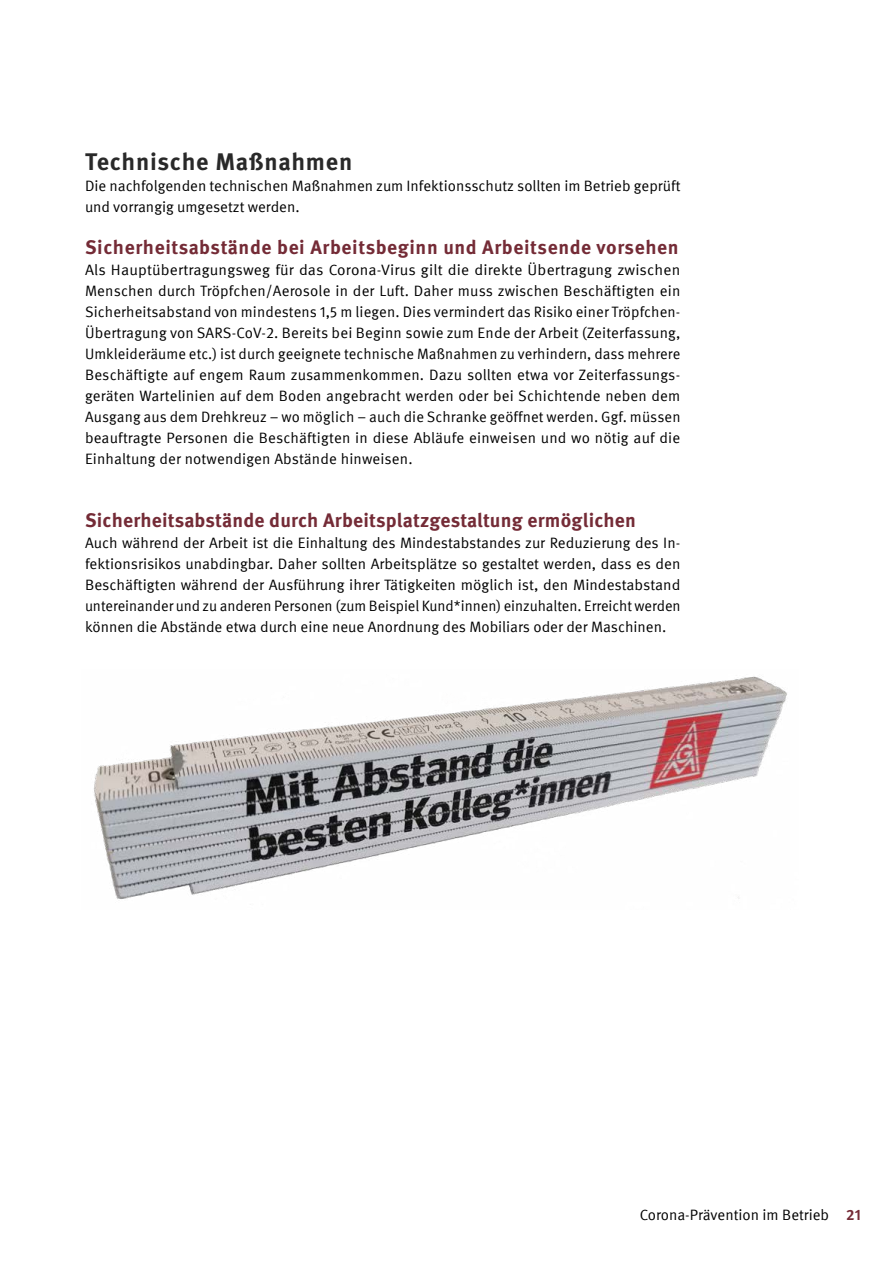
<style>
.page{position:relative;width:893px;height:1263px;background:#fff}
.page>*{position:absolute;margin:0;border:0;box-sizing:border-box;transform-origin:0 0}
.H2___Unterüberschrif{font:700 24px "Meta IGMT";letter-spacing:.03em;color:#292929}
.H3___Textblock_Übers{font:700 19.5px "Meta IGMT";letter-spacing:.03em;color:#742b36}
.H3___Textblock_Übers-2{font:700 19.5px "Meta IGMT";letter-spacing:.01em;color:#742b36}
.Fließtext{font:15px/21px "Meta IGM";color:#000;text-align:justify}
.s1{font-weight:700;color:#742b36}
</style>
<div class="page">
<img style="left:94px;top:676px;width:693px;height:223px">
<h2 class="H2___Unterüberschrif" style="left:85px;top:143px;width:269px">Technische Maßnahmen</h2>
<p class="Fließtext" style="left:85px;top:174px;width:597px">Die nachfolgenden technischen Maßnahmen zum Infektionsschutz sollten im Betrieb geprüft und vorrangig umgesetzt werden.</p>
<h3 class="H3___Textblock_Übers" style="left:85px;top:232px;width:595px">Sicherheitsabstände bei Arbeitsbeginn und Arbeitsende vorsehen</h3>
<p class="Fließtext" style="left:85px;top:258px;width:597px">Als Hauptübertragungsweg für das Corona-Virus gilt die direkte Übertragung zwischen Menschen durch Tröpfchen/Aerosole in der Luft. Daher muss zwischen Beschäftigten ein Sicherheitsabstand von mindestens 1,5 m liegen. Dies vermindert das Risiko einer Tröpfchen-Übertragung von SARS-CoV-2. Bereits bei Beginn sowie zum Ende der Arbeit (Zeiterfassung, Umkleideräume etc.) ist durch geeignete technische Maßnahmen zu verhindern, dass mehrere Beschäftigte auf engem Raum zusammenkommen. Dazu sollten etwa vor Zeiterfassungs&shy;geräten Wartelinien auf dem Boden angebracht werden oder bei Schichtende neben dem Ausgang aus dem Drehkreuz – wo möglich – auch die Schranke geöffnet werden. Ggf. müssen beauftragte Personen die Beschäftigten in diese Abläufe einweisen und wo nötig auf die Einhaltung der notwendigen Abstände hinweisen.</p>
<h3 class="H3___Textblock_Übers-2" style="left:85px;top:505px;width:552px">Sicherheitsabstände durch Arbeitsplatzgestaltung ermöglichen</h3>
<p class="Fließtext" style="left:85px;top:531px;width:597px">Auch während der Arbeit ist die Einhaltung des Mindestabstandes zur Reduzierung des In&shy;fektionsrisikos unabdingbar. Daher sollten Arbeitsplätze so gestaltet werden, dass es den Beschäftigten während der Ausführung ihrer Tätigkeiten möglich ist, den Mindestabstand untereinander und zu anderen Personen (zum Beispiel Kund*innen) einzuhalten. Erreicht werden können die Abstände etwa durch eine neue Anordnung des Mobiliars oder der Maschinen.</p>
<p class="Fließtext" style="left:640px;top:1203px;width:223px">Corona-Prävention im Betrieb <span class="s1">21</span></p>
</div>
